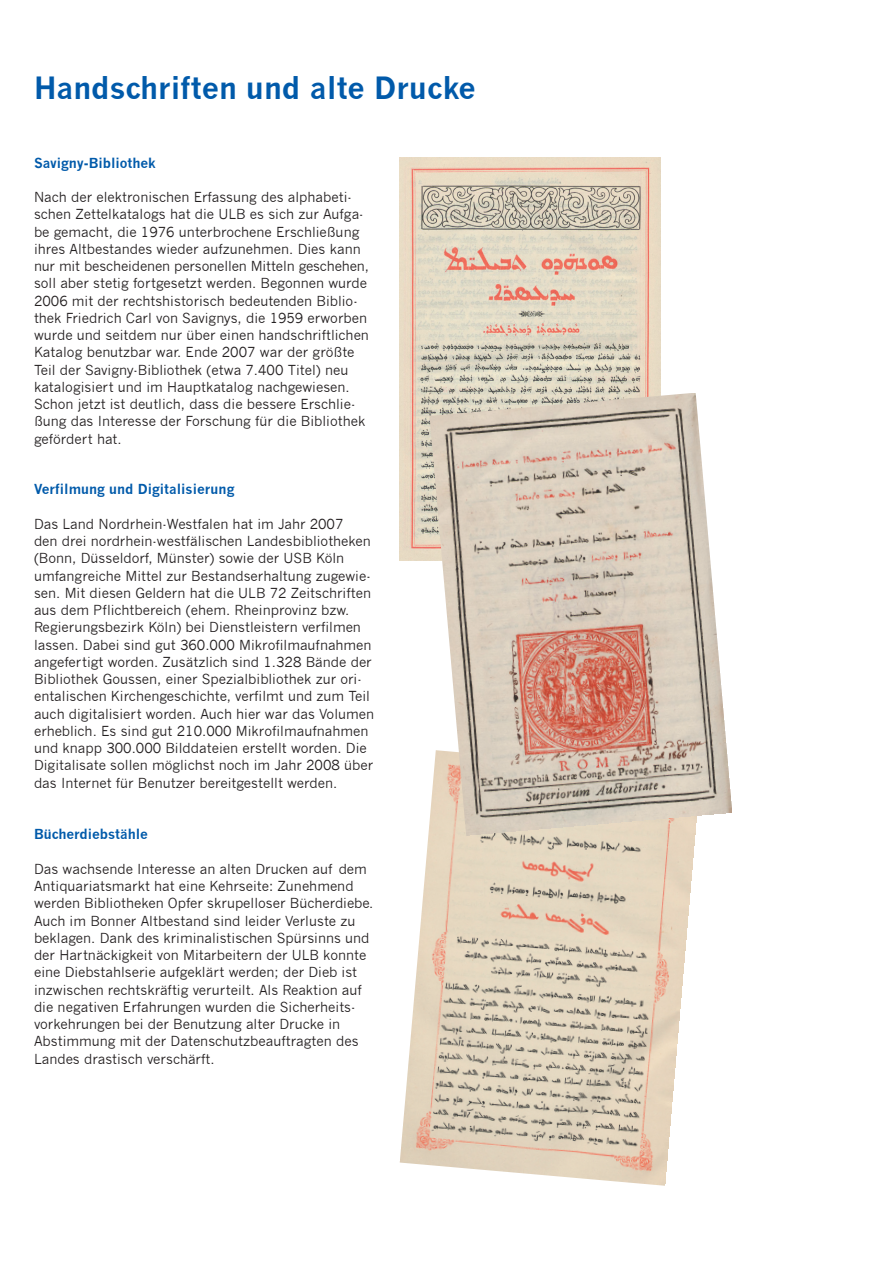
<style>
.page{position:relative;width:893px;height:1263px;background:#fff}
.page>*{position:absolute;margin:0;border:0;box-sizing:border-box;transform-origin:0 0}
.t1{font:700 30px "News Gothic";color:#015aaa}
.t2{font:13.5px/17.2px "News Gothic";color:#231f20}
.t3{font:700 13.5px "News Gothic";color:#015aaa}
</style>
<div class="page">
<img style="left:400px;top:830px;width:295px;height:356px">
<img style="left:400px;top:157px;width:260px;height:403px">
<img style="left:429px;top:393px;width:303px;height:442px">
<h1 class="t1" style="left:34px;top:70px;width:443px">Handschriften und alte Drucke</h1>
<p class="t3" style="left:34px;top:154px;width:124px">Savigny-Bibliothek</p>
<p class="t2" style="left:34px;top:189px;width:337px">Nach der elektronischen Erfassung des alphabeti&shy;schen Zettelkatalogs hat die ULB es sich zur Aufga&shy;be gemacht, die 1976 unterbrochene Erschließung ihres Altbestandes wieder aufzunehmen. Dies kann nur mit bescheidenen personellen Mitteln geschehen, soll aber stetig fortgesetzt werden. Begonnen wurde 2006 mit der rechtshistorisch bedeutenden Biblio&shy;thek Friedrich Carl von Savignys, die 1959 erworben wurde und seitdem nur über einen handschriftlichen Katalog benutzbar war. Ende 2007 war der größte Teil der Savigny-Bibliothek (etwa 7.400 Titel) neu katalogisiert und im Hauptkatalog nachgewiesen.<br>Schon jetzt ist deutlich, dass die bessere Erschlie&shy;ßung das Interesse der Forschung für die Bibliothek gefördert hat.</p>
<p class="t3" style="left:34px;top:481px;width:202px">Verfilmung und Digitalisierung</p>
<p class="t2" style="left:34px;top:515px;width:342px">Das Land Nordrhein-Westfalen hat im Jahr 2007<br>den drei nordrhein-westfälischen Landesbibliotheken (Bonn, Düsseldorf, Münster) sowie der USB Köln umfangreiche Mittel zur Bestandserhaltung zugewie&shy;sen. Mit diesen Geldern hat die ULB 72 Zeitschriften aus dem Pflichtbereich (ehem. Rheinprovinz bzw.<br>Regierungsbezirk Köln) bei Dienstleistern verfilmen lassen. Dabei sind gut 360.000 Mikrofilmaufnahmen angefertigt worden. Zusätzlich sind 1.328 Bände der Bibliothek Goussen, einer Spezialbibliothek zur ori&shy;entalischen Kirchengeschichte, verfilmt und zum Teil auch digitalisiert worden. Auch hier war das Volumen erheblich. Es sind gut 210.000 Mikrofilmaufnahmen und knapp 300.000 Bilddateien erstellt worden. Die Digitalisate sollen möglichst noch im Jahr 2008 über das Internet für Benutzer bereitgestellt werden.</p>
<p class="t3" style="left:34px;top:826px;width:116px">Bücherdiebstähle</p>
<p class="t2" style="left:34px;top:860px;width:341px">Das wachsende Interesse an alten Drucken auf dem Antiquariatsmarkt hat eine Kehrseite: Zunehmend werden Bibliotheken Opfer skrupelloser Bücherdiebe.<br>Auch im Bonner Altbestand sind leider Verluste zu beklagen. Dank des kriminalistischen Spürsinns und der Hartnäckigkeit von Mitarbeitern der ULB konnte eine Diebstahlserie aufgeklärt werden; der Dieb ist inzwischen rechtskräftig verurteilt. Als Reaktion auf die negativen Erfahrungen wurden die Sicherheits&shy;vorkehrungen bei der Benutzung alter Drucke in Abstimmung mit der Datenschutzbeauftragten des Landes drastisch verschärft.</p>
</div>
